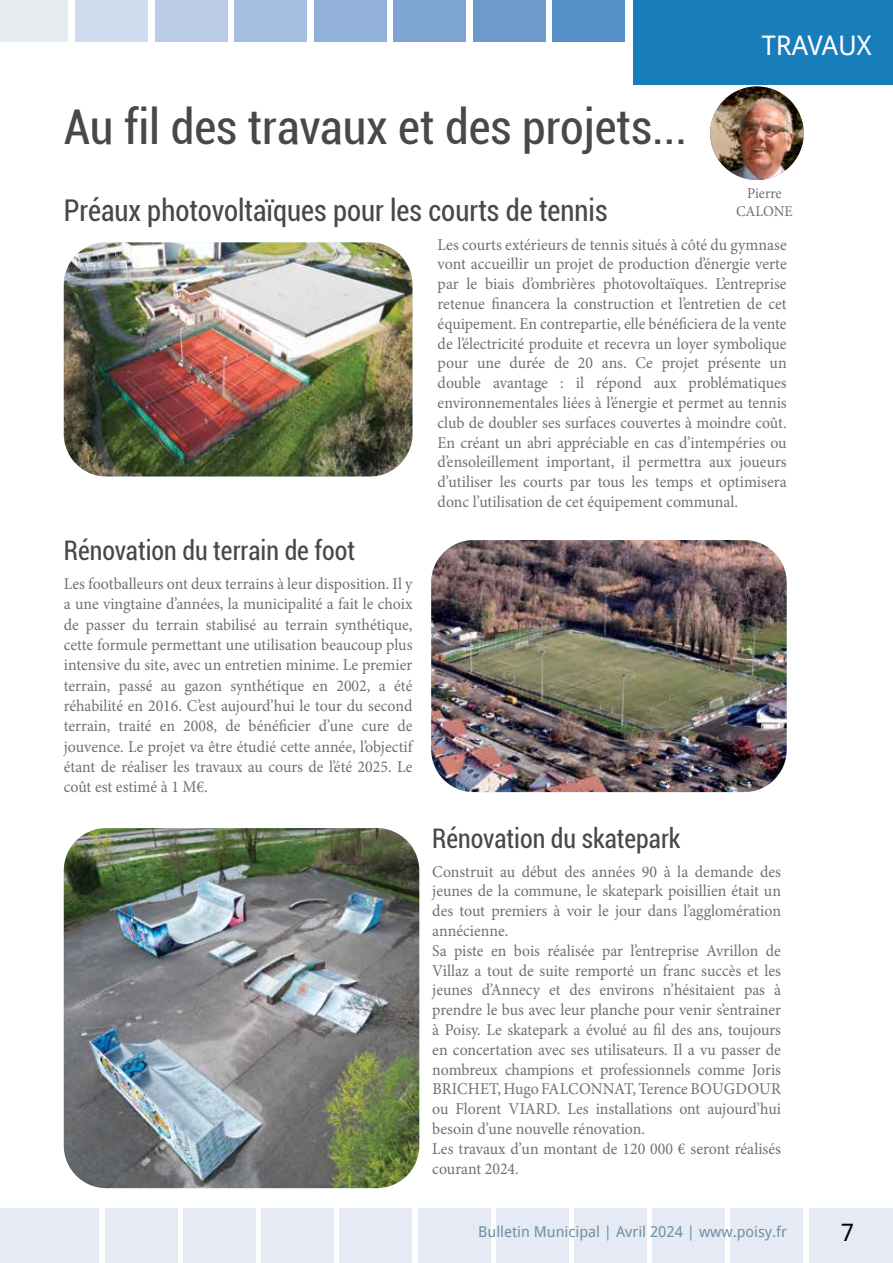
<style>
.page{position:relative;width:893px;height:1263px;background:#fff}
.page>*{position:absolute;margin:0;border:0;box-sizing:border-box;transform-origin:0 0}
.t1{font:condensed 48px "Roboto";color:#48484a}
.t2{font:condensed 30px "Roboto";color:#48484a;scale:.95 1}
.t3{font:condensed 27px "Roboto";color:#48484a;scale:.95 1}
.t4{font:27px "Droid Sans";letter-spacing:-.005em;color:#fff}
.t5{font:24px "Droid Sans";color:#000}
.t6{font:16.5px/19.8px "Minion Pro";color:#6f7073;text-align:justify;scale:.96 1}
.t7{font:15px "Droid Sans";color:#6e90a1}
.t8{font:15px/18px "Minion Pro";color:#6f7073;text-align:center;scale:.96 1}
</style>
<div class="page">
<div style="left:75px;top:0;width:73px;height:42px;background:#d0dbed"></div>
<div style="left:155px;top:0;width:72px;height:42px;background:#bacce6"></div>
<div style="left:235px;top:0;width:72px;height:42px;background:#a6bedf"></div>
<div style="left:314px;top:0;width:72px;height:42px;background:#92b1d8"></div>
<div style="left:394px;top:0;width:72px;height:42px;background:#7ea5d1"></div>
<div style="left:473px;top:0;width:72px;height:42px;background:#6b9acb"></div>
<div style="left:553px;top:0;width:72px;height:42px;background:#568fc5"></div>
<div style="left:634px;top:0;width:259px;height:85px;background:#177dbb"></div>
<div style="left:0;top:0;width:68px;height:42px;background:#e6ecf0"></div>
<img style="left:710px;top:86px;width:94px;height:94px;border-radius:47px">
<div style="left:261px;top:1208px;width:73px;height:55px;background:#e6eaf5"></div>
<div style="left:574px;top:1208px;width:73px;height:55px;background:#e6eaf5"></div>
<div style="left:105px;top:1208px;width:72px;height:55px;background:#e6eaf5"></div>
<div style="left:418px;top:1208px;width:72px;height:55px;background:#e6eaf5"></div>
<div style="left:731px;top:1208px;width:72px;height:55px;background:#e6eaf5"></div>
<div style="left:0;top:1208px;width:99px;height:55px;background:#e6eaf5"></div>
<div style="left:340px;top:1208px;width:72px;height:55px;background:#e6eaf5"></div>
<div style="left:653px;top:1208px;width:72px;height:55px;background:#e6eaf5"></div>
<div style="left:183px;top:1208px;width:72px;height:55px;background:#e6eaf5"></div>
<div style="left:496px;top:1208px;width:72px;height:55px;background:#e6eaf5"></div>
<div style="left:809px;top:1208px;width:84px;height:55px;background:#e6eaf5"></div>
<img style="left:64px;top:242px;width:348px;height:234px">
<img style="left:431px;top:540px;width:356px;height:252px">
<img style="left:64px;top:828px;width:355px;height:360px">
<h1 class="t1" style="left:64px;top:94px;width:625px">Au fil des travaux et des projets...</h1>
<h3 class="t4" style="left:762px;top:26px;width:111px">TRAVAUX</h3>
<p class="t8" style="left:736px;top:184px;width:61px">Pierre<br>CALONE</p>
<h2 class="t2" style="left:64px;top:189px;width:574px">Préaux photovoltaïques pour les courts de tennis</h2>
<p class="t6" style="left:438px;top:234px;width:365px">Les courts extérieurs de tennis situés à côté du gymnase vont accueillir un projet de production d’énergie verte par le biais d’ombrières photovoltaïques. L’entreprise retenue financera la construction et l’entretien de cet équipement. En contrepartie, elle bénéficiera de la vente de l’électricité produite et recevra un loyer symbolique pour une durée de 20 ans. Ce projet présente un double avantage : il répond aux problématiques environnementales liées à l’énergie et permet au tennis club de doubler ses surfaces couvertes à moindre coût.<br>En créant un abri appréciable en cas d’intempéries ou d’ensoleillement important, il permettra aux joueurs d’utiliser les courts par tous les temps et optimisera donc l’utilisation de cet équipement communal.</p>
<h3 class="t3" style="left:64px;top:532px;width:308px">Rénovation du terrain de foot</h3>
<p class="t6" style="left:64px;top:574px;width:365px;line-height:20.2px">Les footballeurs ont deux terrains à leur disposition. Il y a une vingtaine d’années, la municipalité a fait le choix de passer du terrain stabilisé au terrain synthétique, cette formule permettant une utilisation beaucoup plus intensive du site, avec un entretien minime. Le premier terrain, passé au gazon synthétique en 2002, a été réhabilité en 2016. C’est aujourd’hui le tour du second terrain, traité en 2008, de bénéficier d’une cure de jouvence. Le projet va être étudié cette année, l’objectif étant de réaliser les travaux au cours de l’été 2025. Le coût est estimé à 1 M€.</p>
<h3 class="t3" style="left:432px;top:820px;width:263px">Rénovation du skatepark</h3>
<p class="t6" style="left:432px;top:861px;width:365px;text-align:left">Construit au début des années 90 à la demande des jeunes de la commune, le skatepark poisillien était un des tout premiers à voir le jour dans l’agglomération annécienne.<br>Sa piste en bois réalisée par l’entreprise Avrillon de Villaz a tout de suite remporté un franc succès et les jeunes d’Annecy et des environs n’hésitaient pas à prendre le bus avec leur planche pour venir s’entrainer à Poisy. Le skatepark a évolué au fil des ans, toujours en concertation avec ses utilisateurs. Il a vu passer de nombreux champions et professionnels comme Joris BRICHET, Hugo FALCONNAT, Terence BOUGDOUR ou Florent VIARD. Les installations ont aujourd’hui besoin d’une nouvelle rénovation.<br>Les travaux d’un montant de 120 000 € seront réalisés courant 2024.</p>
<p class="t7" style="left:478px;top:1221px;width:310px">Bulletin Municipal | Avril 2024 | www.poisy.fr</p>
<h3 class="t5" style="left:841px;top:1216px;width:15px">7</h3>
</div>
